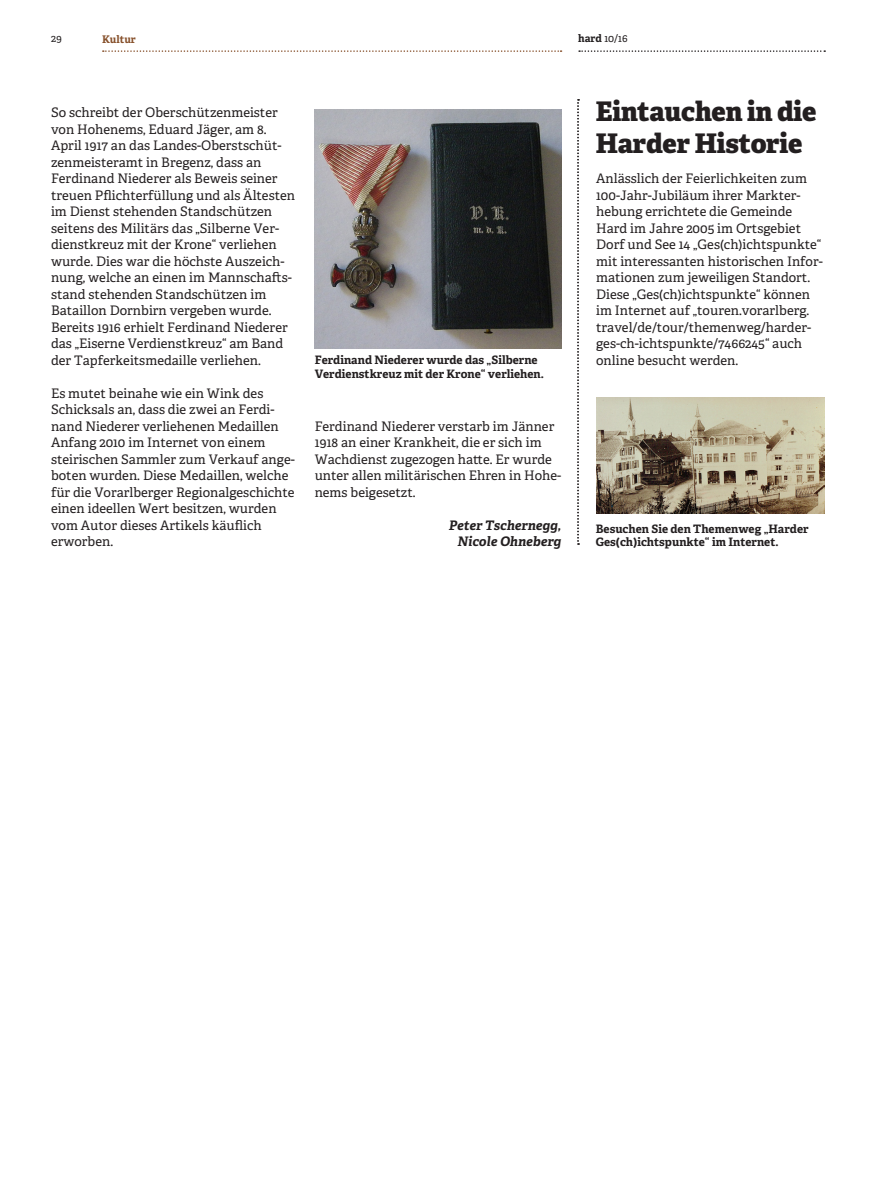
<style>
.page{position:relative;width:893px;height:1191px;background:#fff}
.page>*{position:absolute;margin:0;border:0;box-sizing:border-box;transform-origin:0 0}
.im_raster{font:800 27px/32.4px "Adelle";letter-spacing:-.01em;color:#231f20}
.im_raster-2{font:13.2px/16.5px "Adelle";color:#231f20}
.im_raster-3{font:italic 700 13.2px "Adelle";color:#231f20}
.t1{font:700 11.7px/13.5px "Adelle";color:#231f20}
.t2{font:10.5px "Adelle";color:#231f20}
.t3{font:700 10.5px "Adelle";color:#87512c}
.s1{font-weight:700}
</style>
<div class="page">
<svg style="left:103px;top:50px;width:459px;height:2px"></svg>
<svg style="left:579px;top:50px;width:246px;height:2px"></svg>
<img style="left:315px;top:109px;width:246px;height:239px">
<img style="left:596px;top:397px;width:229px;height:116px">
<svg style="left:577px;top:99px;width:2px;height:446px"></svg>
<p class="t2" style="left:51px;top:32px;width:12px">29</p>
<p class="t3" style="left:102px;top:32px;width:35px">Kultur</p>
<p class="t2" style="left:578px;top:32px;width:51px"><span class="s1">hard</span> 10/16</p>
<p class="im_raster-2" style="left:51px;top:104px;width:246px">So schreibt der Oberschützenmeister von Hohenems, Eduard Jäger, am 8.<br>April 1917 an das Landes-Oberstschüt&shy;zenmeisteramt in Bregenz, dass an Ferdinand Niederer als Beweis seiner treuen Pflichterfüllung und als Ältesten im Dienst stehenden Standschützen seitens des Militärs das „Silberne Ver&shy;dienstkreuz mit der Krone“ verliehen wurde. Dies war die höchste Auszeich&shy;nung, welche an einen im Mannschafts&shy;stand stehenden Standschützen im Bataillon Dornbirn vergeben wurde.<br>Bereits 1916 erhielt Ferdinand Niederer das „Eiserne Verdienstkreuz“ am Band der Tapferkeitsmedaille verliehen.</p>
<p class="im_raster-2" style="left:51px;top:385px;width:245px">Es mutet beinahe wie ein Wink des Schicksals an, dass die zwei an Ferdi&shy;nand Niederer verliehenen Medaillen Anfang 2010 im Internet von einem steirischen Sammler zum Verkauf ange&shy;boten wurden. Diese Medaillen, welche für die Vorarlberger Regionalgeschichte einen ideellen Wert besitzen, wurden vom Autor dieses Artikels käuflich erworben.</p>
<p class="t1" style="left:315px;top:353px;width:231px">Ferdinand Niederer wurde das „Silberne<br>Verdienstkreuz mit der Krone“ verliehen.</p>
<p class="im_raster-2" style="left:315px;top:418px;width:248px">Ferdinand Niederer verstarb im Jänner 1918 an einer Krankheit, die er sich im Wachdienst zugezogen hatte. Er wurde unter allen militärischen Ehren in Hohe&shy;nems beigesetzt.</p>
<p class="im_raster-3" style="left:449px;top:516px;width:114px">Peter Tschernegg,</p>
<p class="im_raster-3" style="left:458px;top:533px;width:105px">Nicole Ohneberg</p>
<p class="im_raster" style="left:596px;top:95px;width:222px">Eintauchen in die<br>Harder Historie</p>
<p class="im_raster-2" style="left:596px;top:170px;width:228px">Anlässlich der Feierlichkeiten zum 100-Jahr-Jubiläum ihrer Markter&shy;hebung errichtete die Gemeinde Hard im Jahre 2005 im Ortsgebiet Dorf und See 14 „Ges(ch)ichtspunkte“ mit interessanten historischen Infor&shy;mationen zum jeweiligen Standort.<br>Diese „Ges(ch)ichtspunkte“ können im Internet auf „touren.vorarlberg. travel/de/tour/themenweg/harder&shy;ges-ch-ichtspunkte/7466245“ auch online besucht werden.</p>
<p class="t1" style="left:596px;top:521px;width:214px">Besuchen Sie den Themenweg „Harder<br>Ges(ch)ichtspunkte“ im Internet.</p>
</div>
